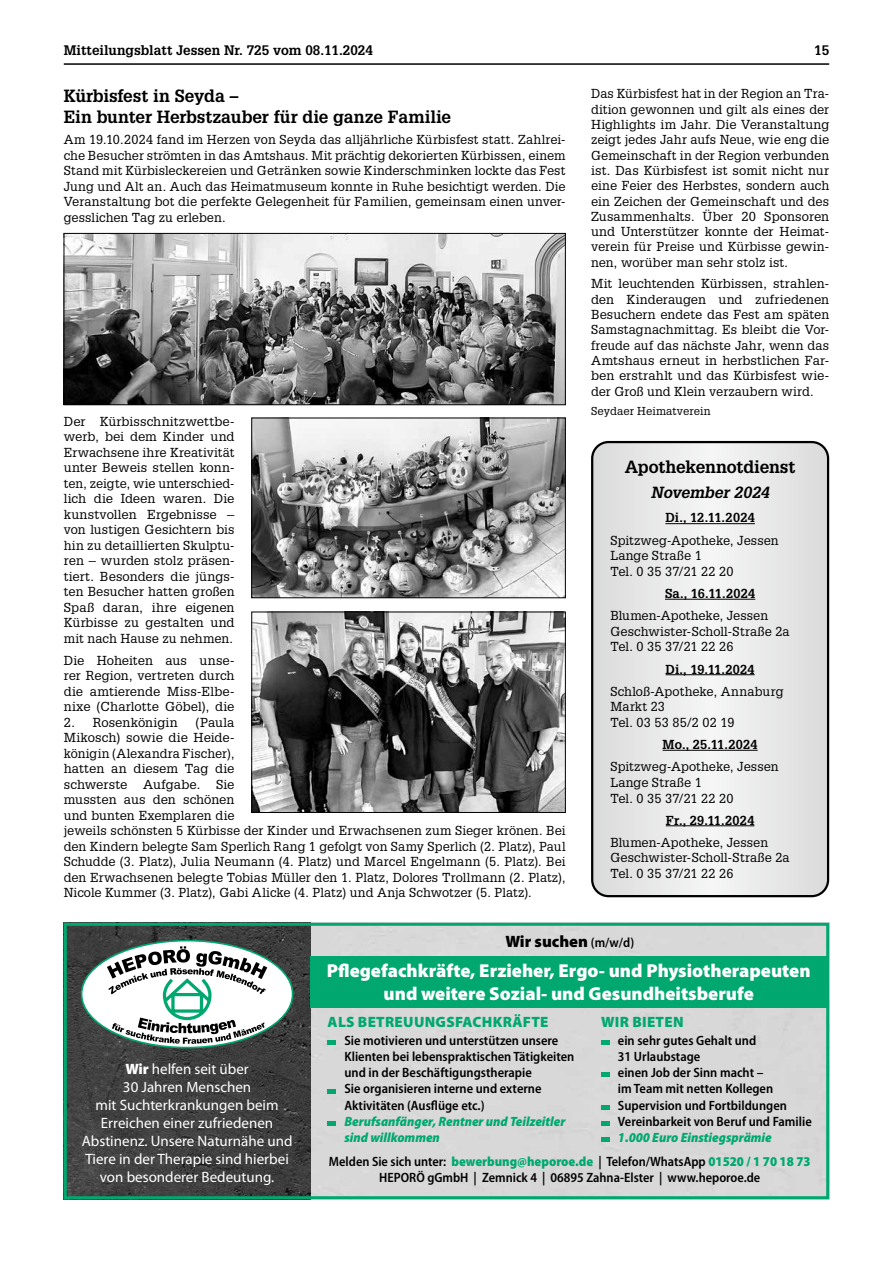
<style>
.page{position:relative;width:893px;height:1263px;background:#fff}
.page>*{position:absolute;margin:0;border:0;box-sizing:border-box;transform-origin:0 0}
.t1{font:900 18.75px/22.5px "Myriad Pro";color:#fff;text-align:center}
.t2{font:700 17.25px/20.9px "Glypha LT Std";letter-spacing:-.005em;color:#000}
.t3{font:900 16.5px "Myriad Pro";color:#000}
.t4{font:italic 700 15.75px "Glypha LT Std";color:#000}
.t5{font:15px/18px "Myriad Pro";color:#fff;text-align:center}
.t6{font:900 15px "Myriad Pro";letter-spacing:.02em;color:#00a86f}
.t7{font:600 semi-condensed 13.5px/16.2px "Myriad Pro";color:#000}
.t8{font:italic 900 semi-condensed 13.5px/16.2px "Myriad Pro";color:#00a86f}
.t9{font:700 13.5px "Glypha LT Std";color:#000}
.t10{font:12.75px/15.5px "Glypha LT Std";letter-spacing:.005em;color:#000}
.t11{font:700 12.75px "Glypha LT Std";letter-spacing:.02em;color:#000}
.t12{font:11.25px "Glypha LT Std";letter-spacing:.005em;color:#000}
.s1{font-weight:600;font-stretch:semi-condensed;font-size:13.5px}
.s2{font-weight:900}
.s3{font-weight:900;color:#00a86f}
</style>
<div class="page">
<hr style="left:64px;top:63px;width:765px;height:2px;background:#000">
<img style="left:66px;top:235px;width:498px;height:168px">
<div style="left:64px;top:233px;width:502px;height:172px;border:1px solid #000"></div>
<img style="left:254px;top:614px;width:310px;height:197px">
<div style="left:252px;top:612px;width:314px;height:201px;border:1px solid #000"></div>
<img style="left:254px;top:420px;width:310px;height:176px">
<div style="left:252px;top:418px;width:314px;height:180px;border:1px solid #000"></div>
<svg style="left:593px;top:443px;width:234px;height:453px"></svg>
<hr style="left:665px;top:523px;width:90px;height:1px;background:#000">
<hr style="left:665px;top:599px;width:90px;height:1px;background:#000">
<hr style="left:666px;top:674px;width:89px;height:1px;background:#000">
<hr style="left:663px;top:750px;width:95px;height:1px;background:#000">
<hr style="left:666px;top:825px;width:88px;height:1px;background:#000">
<div style="left:591px;top:441px;width:238px;height:456px;border:2px solid #000;border-radius:16px"></div>
<div style="left:310px;top:927px;width:515px;height:268px;background:#d8d8d8"></div>
<img style="left:68px;top:927px;width:242px;height:268px">
<div style="left:82px;top:941px;width:211px;height:106px;background:#fff;border-radius:50%"></div>
<svg style="left:107px;top:946px;width:160px;height:98px"></svg>
<div style="left:327px;top:1040px;width:9px;height:5px;background:#00a86f"></div>
<svg style="left:327px;top:1089px;width:9px;height:4px"></svg>
<div style="left:327px;top:1121px;width:9px;height:5px;background:#00a86f"></div>
<div style="left:601px;top:1040px;width:8px;height:5px;background:#00a86f"></div>
<div style="left:601px;top:1072px;width:8px;height:5px;background:#00a86f"></div>
<div style="left:601px;top:1105px;width:8px;height:5px;background:#00a86f"></div>
<div style="left:601px;top:1121px;width:8px;height:5px;background:#00a86f"></div>
<div style="left:601px;top:1137px;width:8px;height:5px;background:#00a86f"></div>
<div style="left:64px;top:923px;width:765px;height:276px;border:3px solid #00a86f"></div>
<div style="left:310px;top:956px;width:517px;height:51px;background:#00a86f"></div>
<p class="t9" style="left:64px;top:42px;width:311px">Mitteilungsblatt Jessen Nr. 725 vom 08.11.2024</p>
<p class="t9" style="left:814px;top:42px;width:17px">15</p>
<h2 class="t2" style="left:64px;top:85px;width:389px">Kürbisfest in Seyda –<br>Ein bunter Herbstzauber für die ganze Familie</h2>
<p class="t10" style="left:64px;top:132px;width:503px;text-align:justify">Am 19.10.2024 fand im Herzen von Seyda das alljährliche Kürbisfest statt. Zahlrei&shy;che Besucher strömten in das Amtshaus. Mit prächtig dekorierten Kürbissen, einem Stand mit Kürbisleckereien und Getränken sowie Kinderschminken lockte das Fest Jung und Alt an. Auch das Heimatmuseum konnte in Ruhe besichtigt werden. Die Veranstaltung bot die perfekte Gelegenheit für Familien, gemeinsam einen unver&shy;gesslichen Tag zu erleben.</p>
<p class="t10" style="left:591px;top:86px;width:240px;text-align:justify">Das Kürbisfest hat in der Region an Tra&shy;dition gewonnen und gilt als eines der Highlights im Jahr. Die Veranstaltung zeigt jedes Jahr aufs Neue, wie eng die Gemeinschaft in der Region verbunden ist. Das Kürbisfest ist somit nicht nur eine Feier des Herbstes, sondern auch ein Zeichen der Gemeinschaft und des Zusammenhalts. Über 20 Sponsoren und Unterstützer konnte der Heimat&shy;verein für Preise und Kürbisse gewin&shy;nen, worüber man sehr stolz ist.</p>
<p class="t10" style="left:591px;top:276px;width:240px;text-align:justify">Mit leuchtenden Kürbissen, strahlen&shy;den Kinderaugen und zufriedenen Besuchern endete das Fest am späten Samstagnachmittag. Es bleibt die Vor&shy;freude auf das nächste Jahr, wenn das Amtshaus erneut in herbstlichen Far&shy;ben erstrahlt und das Kürbisfest wie&shy;der Groß und Klein verzaubern wird.</p>
<p class="t12" style="left:591px;top:405px;width:121px">Seydaer Heimatverein</p>
<p class="t10" style="left:64px;top:413px;width:172px;text-align:justify">Der Kürbisschnitzwettbe&shy;werb, bei dem Kinder und Erwachsene ihre Kreativität unter Beweis stellen konn&shy;ten, zeigte, wie unterschied&shy;lich die Ideen waren. Die kunstvollen Ergebnisse – von lustigen Gesichtern bis hin zu detaillierten Skulptu&shy;ren – wurden stolz präsen&shy;tiert. Besonders die jüngs&shy;ten Besucher hatten großen Spaß daran, ihre eigenen Kürbisse zu gestalten und mit nach Hause zu nehmen.</p>
<p class="t10" style="left:64px;top:652px;width:172px;text-align:justify">Die Hoheiten aus unse&shy;rer Region, vertreten durch die amtierende Miss-Elbe&shy;nixe (Charlotte Göbel), die</p>
<p class="t10" style="left:64px;top:714px;width:116px">2. Rosenkönigin</p>
<h2 class="t2" style="left:625px;top:455px;width:172px">Apothekennotdienst</h2>
<p class="t4" style="left:651px;top:483px;width:120px">November 2024</p>
<p class="t11" style="left:665px;top:510px;width:91px">Di., 12.11.2024</p>
<p class="t10" style="left:610px;top:532px;width:170px">Spitzweg-Apotheke, Jessen<br>Lange Straße 1<br>Tel. 0 35 37/21 22 20</p>
<p class="t11" style="left:665px;top:585px;width:92px">Sa., 16.11.2024</p>
<p class="t10" style="left:610px;top:607px;width:181px">Blumen-Apotheke, Jessen<br>Geschwister-Scholl-Straße 2a<br>Tel. 0 35 37/21 22 26</p>
<p class="t11" style="left:666px;top:661px;width:91px">Di., 19.11.2024</p>
<p class="t10" style="left:610px;top:683px;width:175px">Schloß-Apotheke, Annaburg<br>Markt 23<br>Tel. 03 53 85/2 02 19</p>
<p class="t11" style="left:663px;top:737px;width:97px">Mo., 25.11.2024</p>
<p class="t10" style="left:610px;top:758px;width:170px">Spitzweg-Apotheke, Jessen<br>Lange Straße 1<br>Tel. 0 35 37/21 22 20</p>
<p class="t11" style="left:666px;top:812px;width:90px">Fr., 29.11.2024</p>
<p class="t10" style="left:610px;top:834px;width:181px">Blumen-Apotheke, Jessen<br>Geschwister-Scholl-Straße 2a<br>Tel. 0 35 37/21 22 26</p>
<p class="t10" style="left:64px;top:714px;width:503px;text-indent:132px">(Paula<br>Mikosch) sowie die Heide-<br>königin (Alexandra Fischer),<br>hatten an diesem Tag die<br>schwerste Aufgabe. Sie<br>mussten aus den schönen<br>und bunten Exemplaren die<br>jeweils schönsten 5 Kürbisse der Kinder und Erwachsenen zum Sieger krönen. Bei den Kindern belegte Sam Sperlich Rang 1 gefolgt von Samy Sperlich (2. Platz), Paul Schudde (3. Platz), Julia Neumann (4. Platz) und Marcel Engelmann (5. Platz). Bei den Erwachsenen belegte Tobias Müller den 1. Platz, Dolores Trollmann (2. Platz), Nicole Kummer (3. Platz), Gabi Alicke (4. Platz) und Anja Schwotzer (5. Platz).</p>
<p class="t3" style="left:505px;top:932px;width:130px">Wir suchen <span class="s1">(m/w/d)</span></p>
<p class="t5" style="left:82px;top:1060px;width:212px"><span class="s2">Wir</span> helfen seit über<br>30 Jahren Menschen<br>mit Suchterkrankungen beim<br>Erreichen einer zufriedenen<br>Abstinenz. Unsere Naturnähe und<br>Tiere in der Therapie sind hierbei von besonderer Bedeutung.</p>
<h1 class="t1" style="left:327px;top:960px;width:485px">Pflegefachkräfte, Erzieher, Ergo- und Physiotherapeuten und weitere Sozial- und Gesundheitsberufe</h1>
<p class="t6" style="left:328px;top:1013px;width:222px">ALS BETREUUNGSFACHKRÄFTE</p>
<p class="t7" style="left:344px;top:1032px;width:231px">Sie motivieren und unterstützen unsere Klienten bei lebenspraktischen Tätigkeiten und in der Beschäftigungstherapie<br>Sie organisieren interne und externe Aktivitäten (Ausflüge etc.)</p>
<p class="t8" style="left:344px;top:1113px;width:222px">Berufsanfänger, Rentner und Teilzeitler sind willkommen</p>
<p class="t7" style="left:329px;top:1153px;width:483px;text-align:center">Melden Sie sich unter: <span class="s3">bewerbung@heporoe.de</span> | Telefon/WhatsApp <span class="s3">01520 / 1 70 18 73<br></span>HEPORÖ gGmbH | Zemnick 4 | 06895 Zahna-Elster | www.heporoe.de</p>
<p class="t6" style="left:601px;top:1013px;width:84px">WIR BIETEN</p>
<p class="t7" style="left:618px;top:1032px;width:195px">ein sehr gutes Gehalt und<br>31 Urlaubstage<br>einen Job der Sinn macht –<br>im Team mit netten Kollegen<br>Supervision und Fortbildungen<br>Vereinbarkeit von Beruf und Familie</p>
<p class="t8" style="left:618px;top:1130px;width:155px">1.000 Euro Einstiegsprämie</p>
</div>
